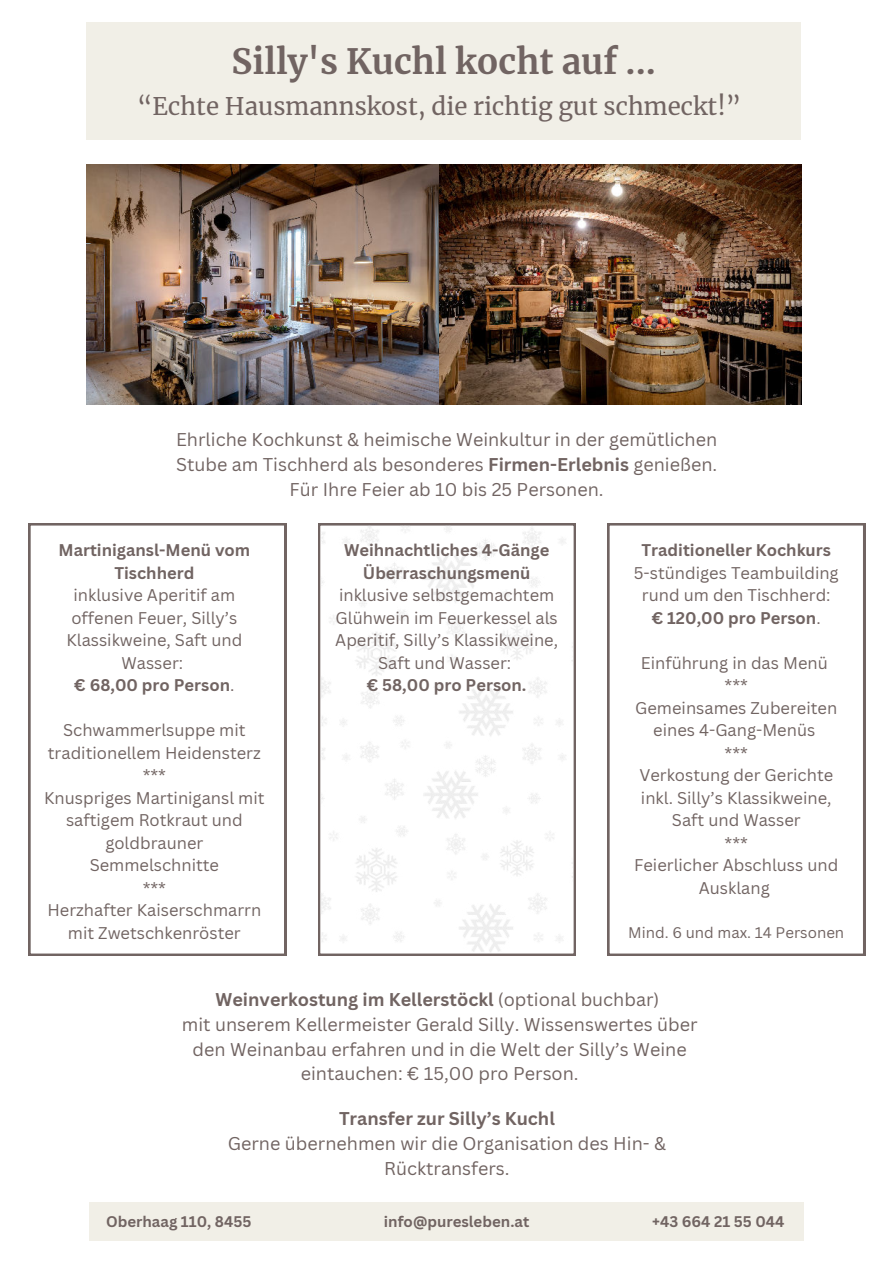
<style>
.page{position:relative;width:894px;height:1264px;background:#fff}
.page>*{position:absolute;margin:0;border:0;box-sizing:border-box;transform-origin:0 0}
.t1{font:700 34.5px "Merriweather";color:#716462}
.t2{font:24px "Merriweather";color:#716462}
.t3{font:18px/24.8px "Canva Sans";color:#716462;text-align:center}
.t4{font:700 18px "Canva Sans";color:#716462}
.t5{font:16.5px/22.5px "Canva Sans";color:#716462;text-align:center}
.t6{font:700 16.5px/22.5px "Canva Sans";color:#716462;text-align:center}
.t7{font:700 15px "Canva Sans";color:#716462}
.t8{font:15px "Canva Sans";color:#716462}
.s1{font-weight:700}
</style>
<div class="page">
<div style="left:86px;top:23px;width:714px;height:117px;background:#f1efe7"></div>
<svg style="left:318px;top:523px;width:257px;height:432px;background:#958c8a"></svg>
<svg style="left:28px;top:523px;width:258px;height:432px"></svg>
<svg style="left:607px;top:523px;width:257px;height:432px"></svg>
<img style="left:320px;top:525px;width:252px;height:428px">
<img style="left:87px;top:164px;width:352px;height:241px">
<img style="left:439px;top:164px;width:362px;height:241px">
<div style="left:89px;top:1202px;width:715px;height:38px;background:#f1efe7"></div>
<h1 class="t1" style="left:231px;top:37px;width:425px">Silly's Kuchl kocht auf ...</h1>
<h2 class="t2" style="left:137px;top:90px;width:605px">“Echte Hausmannskost, die richtig gut schmeckt!”</h2>
<p class="t3" style="left:176px;top:427px;width:542px">Ehrliche Kochkunst &amp; heimische Weinkultur in der gemütlichen<br>Stube am Tischherd als besonderes <span class="s1">Firmen-Erlebnis</span> genießen.<br>Für Ihre Feier ab 10 bis 25 Personen.</p>
<p class="t6" style="left:58px;top:539px;width:193px">Martinigansl-Menü vom<br>Tischherd</p>
<p class="t5" style="left:66px;top:584px;width:177px">inklusive Aperitif am offenen Feuer, Silly’s<br>Klassikweine, Saft und<br>Wasser:<br><span class="s1">€ 68,00 pro Person</span>.</p>
<p class="t5" style="left:44px;top:719px;width:222px">Schwammerlsuppe mit traditionellem Heidensterz ***<br>Knuspriges Martinigansl mit saftigem Rotkraut und goldbrauner<br>Semmelschnitte<br>***<br>Herzhafter Kaiserschmarrn mit Zwetschkenröster</p>
<p class="t6" style="left:344px;top:539px;width:207px">Weihnachtliches 4-Gänge<br>Überraschungsmenü</p>
<p class="t5" style="left:335px;top:584px;width:224px">inklusive selbstgemachtem<br>Glühwein im Feuerkessel als<br>Aperitif, Silly’s Klassikweine,<br>Saft und Wasser:</p>
<p class="t6" style="left:367px;top:674px;width:161px">€ 58,00 pro Person.</p>
<p class="t6" style="left:641px;top:539px;width:191px">Traditioneller Kochkurs</p>
<p class="t5" style="left:633px;top:561px;width:206px">5-stündiges Teambuilding rund um den Tischherd:<br><span class="s1">€ 120,00 pro Person</span>.</p>
<p class="t5" style="left:634px;top:651px;width:206px">Einführung in das Menü ***<br>Gemeinsames Zubereiten eines 4-Gang-Menüs<br>***<br>Verkostung der Gerichte inkl. Silly’s Klassikweine,<br>Saft und Wasser<br>***<br>Feierlicher Abschluss und<br>Ausklang</p>
<p class="t8" style="left:628px;top:923px;width:217px">Mind. 6 und max. 14 Personen</p>
<p class="t3" style="left:182px;top:987px;width:517px"><span class="s1">Weinverkostung im Kellerstöckl</span> (optional buchbar)<br>mit unserem Kellermeister Gerald Silly. Wissenswertes über den Weinanbau erfahren und in die Welt der Silly’s Weine eintauchen: € 15,00 pro Person.</p>
<p class="t4" style="left:339px;top:1107px;width:217px">Transfer zur Silly’s Kuchl</p>
<p class="t3" style="left:228px;top:1131px;width:439px">Gerne übernehmen wir die Organisation des Hin- &amp;<br>Rücktransfers.</p>
<p class="t7" style="left:106px;top:1212px;width:147px">Oberhaag 110, 8455</p>
<p class="t7" style="left:384px;top:1212px;width:147px">info@puresleben.at</p>
<p class="t7" style="left:652px;top:1212px;width:134px">+43 664 21 55 044</p>
</div>
